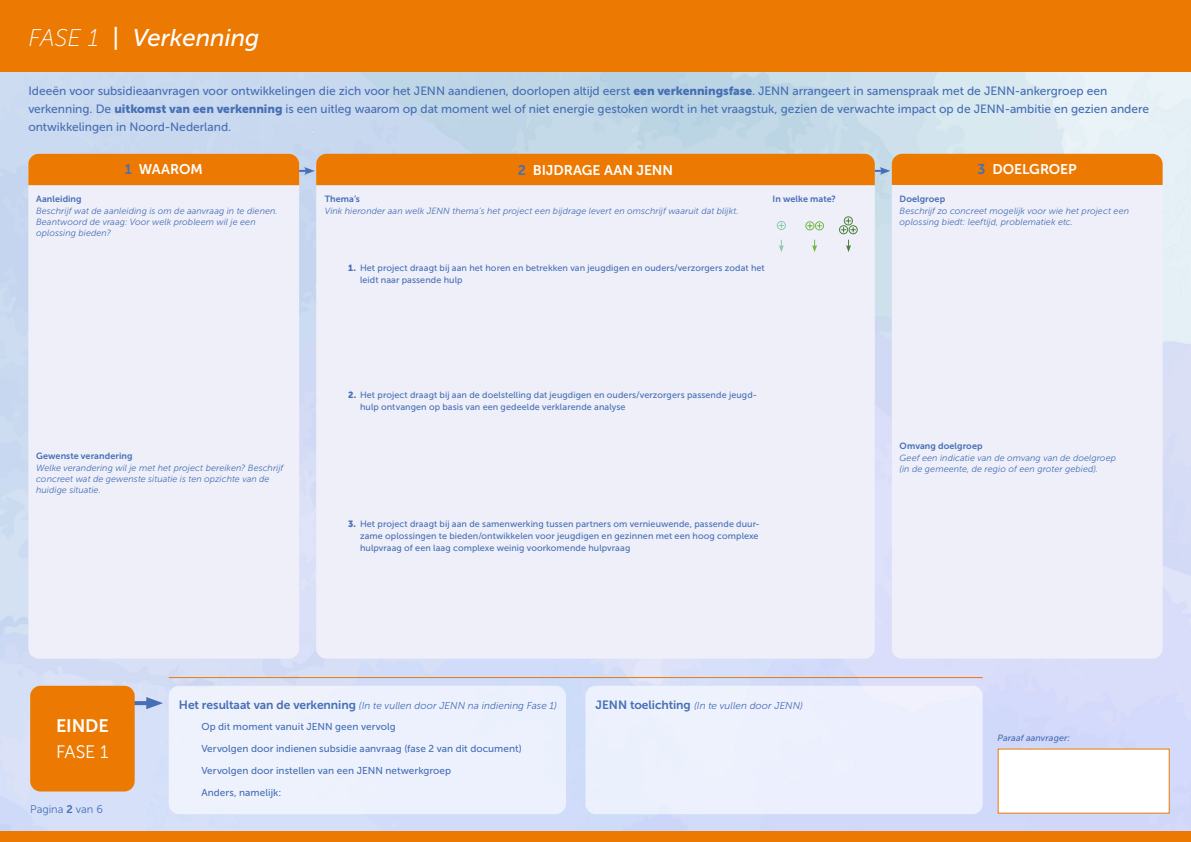
<style>
.page{position:relative;width:1191px;height:842px;background:#fff}
.page>*{position:absolute;margin:0;border:0;box-sizing:border-box;transform-origin:0 0}
.t1{font:italic 24.1px "Museo Sans 500";color:#fff}
.t2{font:18px "Museo Sans 700";letter-spacing:-.01em;color:#fff}
.t3{font:18px "Museo Sans 300";color:#fff}
.t4{font:14px "Museo Sans 700";letter-spacing:-.005em;color:#fff}
.t5{font:12px/18px "Museo Sans 500";letter-spacing:-.005em;color:#466fb5}
.t6{font:11px "Museo Sans 300";color:#466fb5}
.t7{font:10px "Museo Sans 500";letter-spacing:.005em;color:#466fb5}
.t8{font:italic 10px "Museo Sans 300";letter-spacing:.005em;color:#466fb5}
.t9{font:italic 9px/11px "Museo Sans 300";letter-spacing:.005em;color:#466fb5}
.t10{font:9px/12px "Museo Sans 500";letter-spacing:.01em;color:#466fb5}
.t11{font:9px "Museo Sans 700";letter-spacing:.01em;color:#466fb5}
.t12{font:italic 9px "Museo Sans 500";letter-spacing:.005em;color:#466fb5}
.s1{font-family:"Museo Sans 100"}
.s2{font-style:normal}
.s3{font-family:"Museo Sans 900"}
.s4{color:#466fb5}
.s5{font-family:"Museo Sans 700"}
.s6{font-family:"Museo Sans 700";font-style:normal;font-size:12px}
</style>
<div class="page">
<img style="left:0;top:71px;width:1191px;height:761px">
<div style="left:0;top:0;width:1191px;height:71px;background:#ec7a02"></div>
<div style="left:0;top:832px;width:1191px;height:10px;background:#ec7a02"></div>
<svg style="left:135px;top:701px;width:11px;height:4px"></svg>
<svg style="left:146px;top:697px;width:17px;height:12px"></svg>
<div style="left:585px;top:686px;width:397px;height:128px;background:#ecf0fd;border-radius:10px"></div>
<div style="left:316px;top:154px;width:558px;height:505px;background:#eeeff9;border-radius:10px"></div>
<div style="left:891px;top:154px;width:271px;height:505px;background:#eeeff9;border-radius:10px"></div>
<div style="left:28px;top:154px;width:271px;height:505px;background:#eeeff9;border-radius:10px"></div>
<div style="left:28px;top:154px;width:1134px;height:31px;background:#ec7a02"></div>
<svg style="left:779px;top:240px;width:5px;height:12px"></svg>
<svg style="left:812px;top:240px;width:5px;height:12px"></svg>
<svg style="left:846px;top:240px;width:5px;height:12px"></svg>
<svg style="left:776px;top:221px;width:10px;height:9px"></svg>
<svg style="left:805px;top:221px;width:19px;height:10px"></svg>
<svg style="left:839px;top:216px;width:19px;height:18px"></svg>
<div style="left:997px;top:748px;width:172px;height:66px;background:#fff"></div>
<div style="left:169px;top:686px;width:397px;height:128px;background:#ecf1fd;border-radius:10px"></div>
<div style="left:30px;top:686px;width:105px;height:105px;background:#ec7a02;border-radius:10px"></div>
<hr style="left:169px;top:677px;width:813px;height:1px;background:#ec7a02">
<h1 class="t1" style="left:28px;top:25px;width:233px"><span class="s1">FASE 1</span> <span class="s2">|</span> Verkenning</h1>
<p class="t5" style="left:28px;top:82px;width:1122px">Ideeën voor subsidieaanvragen voor ontwikkelingen die zich voor het JENN aandienen, doorlopen altijd eerst <span class="s3">een verkenningsfase</span>. JENN arrangeert in samenspraak met de JENN-ankergroep een verkenning. De <span class="s3">uitkomst van een verkenning</span> is een uitleg waarom op dat moment wel of niet energie gestoken wordt in het vraagstuk, gezien de verwachte impact op de JENN-ambitie en gezien andere ontwikkelingen in Noord-Nederland.</p>
<h3 class="t4" style="left:518px;top:162px;width:157px"><span class="s4">2</span> BIJDRAGE AAN JENN</h3>
<p class="t11" style="left:899px;top:194px;width:47px">Doelgroep</p>
<p class="t9" style="left:899px;top:206px;width:231px">Beschrijf zo concreet mogelijk voor wie het project een oplossing biedt: leeftijd, problematiek etc.</p>
<h3 class="t4" style="left:125px;top:162px;width:79px"><span class="s4">1</span> WAAROM</h3>
<h3 class="t4" style="left:977px;top:162px;width:101px"><span class="s4">3</span> DOELGROEP</h3>
<p class="t11" style="left:772px;top:194px;width:65px">In welke mate?</p>
<p class="t11" style="left:325px;top:194px;width:37px">Thema’s</p>
<p class="t9" style="left:325px;top:206px;width:415px">Vink hieronder aan welk JENN thema’s het project een bijdrage levert en omschrijf waaruit dat blijkt.</p>
<p class="t11" style="left:36px;top:194px;width:47px">Aanleiding</p>
<p class="t9" style="left:36px;top:206px;width:243px">Beschrijf wat de aanleiding is om de aanvraag in te dienen.<br>Beantwoord de vraag: Voor welk probleem wil je een oplossing bieden?</p>
<p class="t10" style="left:360px;top:262px;width:406px;text-indent:-12px"><span class="s3">1.</span> Het project draagt bij aan het horen en betrekken van jeugdigen en ouders/verzorgers zodat het leidt naar passende hulp</p>
<p class="t11" style="left:36px;top:451px;width:98px">Gewenste verandering</p>
<p class="t9" style="left:36px;top:462px;width:249px">Welke verandering wil je met het project bereiken? Beschrijf concreet wat de gewenste situatie is ten opzichte van de huidige situatie.</p>
<p class="t10" style="left:360px;top:389px;width:398px;text-indent:-12px"><span class="s3">2.</span> Het project draagt bij aan de doelstelling dat jeugdigen en ouders/verzorgers passende jeugd&shy;hulp ontvangen op basis van een gedeelde verklarende analyse</p>
<p class="t10" style="left:360px;top:518px;width:401px;text-indent:-12px"><span class="s3">3.</span> Het project draagt bij aan de samenwerking tussen partners om vernieuwende, passende duur&shy;zame oplossingen te bieden/ontwikkelen voor jeugdigen en gezinnen met een hoog complexe hulpvraag of een laag complexe weinig voorkomende hulpvraag</p>
<h2 class="t2" style="left:56px;top:715px;width:54px">EINDE</h2>
<h2 class="t3" style="left:56px;top:742px;width:54px">FASE 1</h2>
<p class="t6" style="left:30px;top:803px;width:74px">Pagina <span class="s5">2</span> van 6</p>
<p class="t8" style="left:179px;top:699px;width:380px"><span class="s6">Het resultaat van de verkenning</span> (In te vullen door JENN na indiening Fase 1)</p>
<p class="t7" style="left:201px;top:721px;width:196px">Op dit moment vanuit JENN geen vervolg</p>
<p class="t7" style="left:201px;top:743px;width:322px">Vervolgen door indienen subsidie aanvraag (fase 2 van dit document)</p>
<p class="t7" style="left:201px;top:765px;width:251px">Vervolgen door instellen van een JENN netwerkgroep</p>
<p class="t7" style="left:201px;top:787px;width:81px">Anders, namelijk:</p>
<p class="t8" style="left:595px;top:699px;width:209px"><span class="s6">JENN toelichting</span> (In te vullen door JENN)</p>
<p class="t11" style="left:899px;top:440px;width:84px">Omvang doelgroep</p>
<p class="t9" style="left:899px;top:452px;width:218px">Geef een indicatie van de omvang van de doelgroep (in de gemeente, de regio of een groter gebied).</p>
<p class="t12" style="left:997px;top:733px;width:74px">Paraaf aanvrager:</p>
</div>
